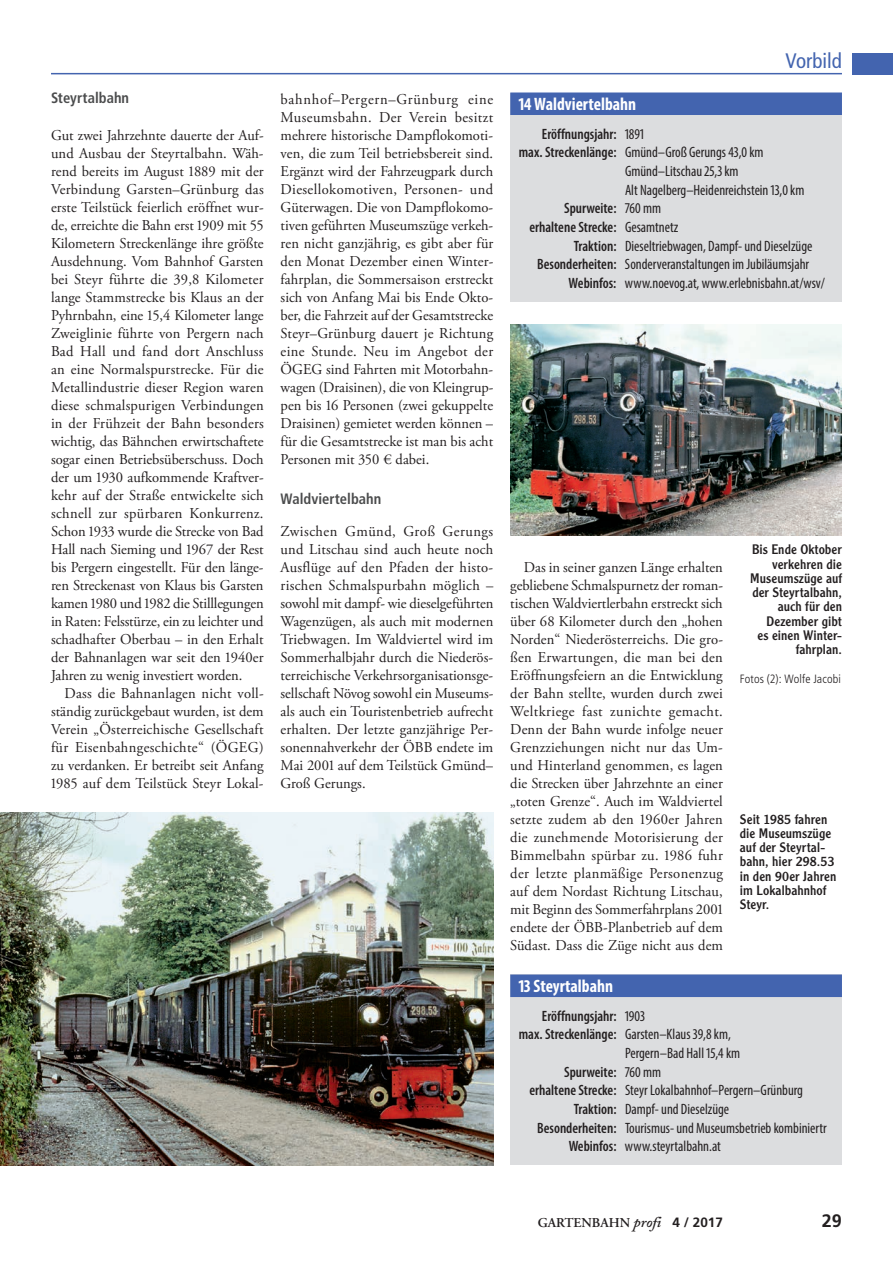
<style>
.page{position:relative;width:893px;height:1263px;background:#fff}
.page>*{position:absolute;margin:0;border:0;box-sizing:border-box;transform-origin:0 0}
.t1{font:condensed 21px "Frutiger LT";color:#4364af}
.t2{font:700 condensed 18px "Myriad Pro";color:#fff}
.t3{font:700 18px "Frutiger LT";color:#231f20}
.t4{font:15px/18px "Adobe Garamond Pro";color:#231f20;text-align:justify}
.t5{font:condensed 15px "Myriad Pro";color:#231f20}
.t6{font:600 condensed 15px "Myriad Pro";color:#231f20}
.t7{font:700 condensed 15px "Frutiger LT";color:#4b4c4d}
.t8{font:13.5px/14.2px "Clearface Gothic LH";letter-spacing:.01em;color:#231f20;text-align:right}
.t9{font:600 13.5px "Adobe Garamond Pro";color:#231f20}
.t10{font:300 condensed 12px "Frutiger LT";letter-spacing:.01em;color:#231f20}
.s1{font-weight:400}
.s2{font-weight:600}
.s3{font-family:"Adobe Caslon";font-style:italic;font-size:15px}
.s4{font-family:"Frutiger LT";font-weight:700}
</style>
<div class="page">
<div style="left:853px;top:53px;width:40px;height:21px;background:#4364af"></div>
<hr style="left:51px;top:73px;width:791px;height:1px;background:#4364af">
<div style="left:510px;top:93px;width:332px;height:209px;background:#dcdddf"></div>
<div style="left:510px;top:92px;width:332px;height:23px;background:#4364af"></div>
<div style="left:510px;top:975px;width:332px;height:190px;background:#dcdddf"></div>
<div style="left:510px;top:974px;width:332px;height:23px;background:#4364af"></div>
<img style="left:510px;top:325px;width:332px;height:211px">
<img style="left:0;top:813px;width:493px;height:353px">
<p class="t7" style="left:51px;top:89px;width:80px">Steyrtalbahn</p>
<p class="t4" style="left:51px;top:126px;width:214px">Gut zwei Jahrzehnte dauerte der Auf&shy;und Ausbau der Steyrtalbahn. Wäh&shy;rend bereits im August 1889 mit der Verbindung Garsten–Grünburg das erste Teilstück feierlich eröffnet wur&shy;de, erreichte die Bahn erst 1909 mit 55<br>Kilometern Streckenlänge ihre größte Ausdehnung. Vom Bahnhof Garsten bei Steyr führte die 39,8 Kilometer lange Stammstrecke bis Klaus an der Pyhrnbahn, eine 15,4 Kilometer lange Zweiglinie führte von Pergern nach Bad Hall und fand dort Anschluss an eine Normalspurstrecke. Für die Metallindustrie dieser Region waren diese schmalspurigen Verbindungen in der Frühzeit der Bahn besonders wichtig, das Bähnchen erwirtschaftete sogar einen Betriebsüberschuss. Doch der um 1930 aufkommende Kraftver&shy;kehr auf der Straße entwickelte sich schnell zur spürbaren Konkurrenz.<br>Schon 1933 wurde die Strecke von Bad Hall nach Sieming und 1967 der Rest bis Pergern eingestellt. Für den länge&shy;ren Streckenast von Klaus bis Garsten kamen 1980 und 1982 die Stilllegungen in Raten: Felsstürze, ein zu leichter und schadhafter Oberbau – in den Erhalt der Bahnanlagen war seit den 1940er Jahren zu wenig investiert worden.</p>
<p class="t4" style="left:51px;top:684px;width:214px;text-indent:14px">Dass die Bahnanlagen nicht voll&shy;ständig zurückgebaut wurden, ist dem Verein „Österreichische Gesellschaft für Eisenbahngeschichte“ (ÖGEG) zu verdanken. Er betreibt seit Anfang 1985 auf dem Teilstück Steyr Lokal-</p>
<p class="t4" style="left:281px;top:90px;width:214px">bahnhof–Pergern–Grünburg eine Museumsbahn. Der Verein besitzt mehrere historische Dampflokomoti&shy;ven, die zum Teil betriebsbereit sind.<br>Ergänzt wird der Fahrzeugpark durch Diesellokomotiven, Personen- und Güterwagen. Die von Dampflokomo&shy;tiven geführten Museumszüge verkeh&shy;ren nicht ganzjährig, es gibt aber für den Monat Dezember einen Winter&shy;fahrplan, die Sommersaison erstreckt sich von Anfang Mai bis Ende Okto&shy;ber, die Fahrzeit auf der Gesamtstrecke Steyr–Grünburg dauert je Richtung eine Stunde. Neu im Angebot der ÖGEG sind Fahrten mit Motorbahn&shy;wagen (Draisinen), die von Kleingrup&shy;pen bis 16 Personen (zwei gekuppelte Draisinen) gemietet werden können – für die Gesamtstrecke ist man bis acht Personen mit 350 € dabei.</p>
<p class="t7" style="left:281px;top:490px;width:102px">Waldviertelbahn</p>
<p class="t4" style="left:281px;top:522px;width:214px">Zwischen Gmünd, Groß Gerungs und Litschau sind auch heute noch Ausflüge auf den Pfaden der histo&shy;rischen Schmalspurbahn möglich – sowohl mit dampf- wie dieselgeführten Wagenzügen, als auch mit modernen Triebwagen. Im Waldviertel wird im Sommerhalbjahr durch die Niederös&shy;terreichische Verkehrsorganisationsge&shy;sellschaft Növog sowohl ein Museums&shy;als auch ein Touristenbetrieb aufrecht erhalten. Der letzte ganzjährige Per&shy;sonennahverkehr der ÖBB endete im Mai 2001 auf dem Teilstück Gmünd– Groß Gerungs.</p>
<h1 class="t1" style="left:786px;top:48px;width:58px">Vorbild</h1>
<p class="t2" style="left:519px;top:92px;width:119px">14 Waldviertelbahn</p>
<p class="t6" style="left:542px;top:126px;width:104px">Eröffnungsjahr: <span class="s1">1891</span></p>
<p class="t5" style="left:519px;top:143px;width:246px"><span class="s2">max. Streckenlänge:</span> Gmünd–Groß Gerungs 43,0 km</p>
<p class="t5" style="left:625px;top:162px;width:115px">Gmünd–Litschau 25,3 km</p>
<p class="t5" style="left:625px;top:181px;width:181px">Alt Nagelberg–Heidenreichstein 13,0 km</p>
<p class="t6" style="left:564px;top:200px;width:98px">Spurweite: <span class="s1">760 mm</span></p>
<p class="t6" style="left:529px;top:219px;width:150px">erhaltene Strecke: <span class="s1">Gesamtnetz</span></p>
<p class="t5" style="left:574px;top:237px;width:240px"><span class="s2">Traktion:</span> Dieseltriebwagen, Dampf- und Dieselzüge</p>
<p class="t5" style="left:537px;top:255px;width:273px"><span class="s2">Besonderheiten:</span> Sonderveranstaltungen im Jubiläumsjahr</p>
<p class="t5" style="left:569px;top:274px;width:258px"><span class="s2">Webinfos:</span> www.noevog.at, www.erlebnisbahn.at/wsv/</p>
<p class="t4" style="left:510px;top:558px;width:214px;text-indent:14px">Das in seiner ganzen Länge erhalten gebliebene Schmalspurnetz der roman&shy;tischen Waldviertlerbahn erstreckt sich über 68 Kilometer durch den „hohen Norden“ Niederösterreichs. Die gro&shy;ßen Erwartungen, die man bei den Eröffnungsfeiern an die Entwicklung der Bahn stellte, wurden durch zwei Weltkriege fast zunichte gemacht.<br>Denn der Bahn wurde infolge neuer Grenzziehungen nicht nur das Um&shy;und Hinterland genommen, es lagen die Strecken über Jahrzehnte an einer „toten Grenze“. Auch im Waldviertel setzte zudem ab den 1960er Jahren die zunehmende Motorisierung der Bimmelbahn spürbar zu. 1986 fuhr der letzte planmäßige Personenzug auf dem Nordast Richtung Litschau, mit Beginn des Sommerfahrplans 2001 endete der ÖBB-Planbetrieb auf dem Südast. Dass die Züge nicht aus dem</p>
<p class="t8" style="left:750px;top:542px;width:93px">Bis Ende Oktober verkehren die<br>Museumszüge auf der Steyrtalbahn, auch für den<br>Dezember gibt<br>es einen Winter&shy;fahrplan.</p>
<p class="t10" style="left:740px;top:672px;width:102px">Fotos (2): Wolfe Jacobi</p>
<p class="t8" style="left:740px;top:811px;width:98px;text-align:left">Seit 1985 fahren die Museumszüge auf der Steyrtal&shy;bahn, hier 298.53 in den 90er Jahren im Lokalbahnhof<br>Steyr.</p>
<p class="t2" style="left:519px;top:974px;width:96px">13 Steyrtalbahn</p>
<p class="t6" style="left:542px;top:1008px;width:105px">Eröffnungsjahr: <span class="s1">1903</span></p>
<p class="t5" style="left:519px;top:1025px;width:214px"><span class="s2">max. Streckenlänge:</span> Garsten–Klaus 39,8 km,</p>
<p class="t5" style="left:625px;top:1044px;width:117px">Pergern–Bad Hall 15,4 km</p>
<p class="t6" style="left:564px;top:1063px;width:98px">Spurweite: <span class="s1">760 mm</span></p>
<p class="t5" style="left:529px;top:1081px;width:275px"><span class="s2">erhaltene Strecke:</span> Steyr Lokalbahnhof–Pergern–Grünburg</p>
<p class="t5" style="left:574px;top:1100px;width:157px"><span class="s2">Traktion:</span> Dampf- und Dieselzüge</p>
<p class="t5" style="left:537px;top:1118px;width:291px"><span class="s2">Besonderheiten:</span> Tourismus- und Museumsbetrieb kombiniertr</p>
<p class="t5" style="left:569px;top:1137px;width:154px"><span class="s2">Webinfos:</span> www.steyrtalbahn.at</p>
<p class="t9" style="left:538px;top:1215px;width:187px">GARTENBAHN <span class="s3">profi</span> <span class="s4">4 / 2017</span></p>
<p class="t3" style="left:822px;top:1210px;width:22px">29</p>
</div>
